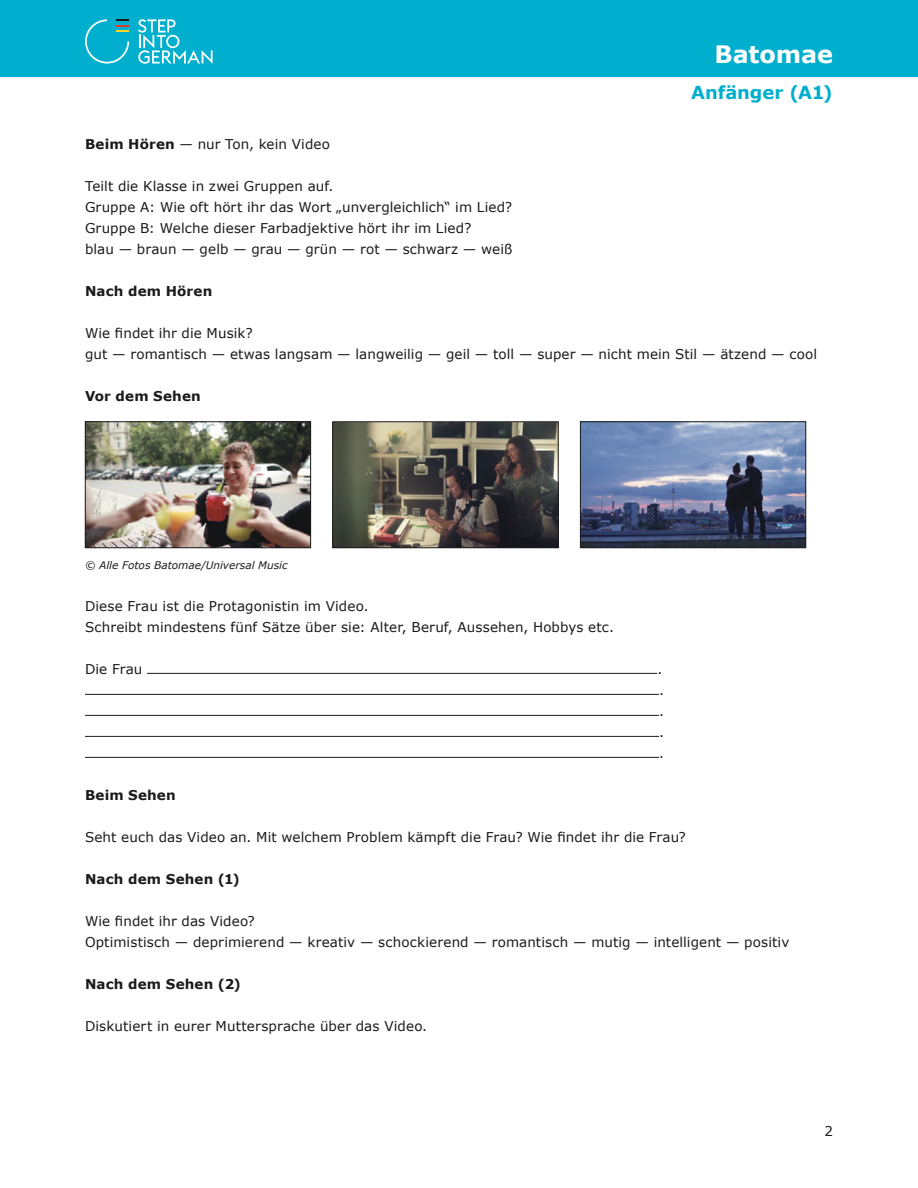
<style>
.page{position:relative;width:918px;height:1188px;background:#fff}
.page>*{position:absolute;margin:0;border:0;box-sizing:border-box;transform-origin:0 0}
.t1{font:700 24px "Verdana";letter-spacing:-.005em;color:#fff}
.t2{font:700 18px "Verdana";letter-spacing:-.005em;color:#00afcd}
.t3{font:13.5px/21px "Verdana";letter-spacing:.005em;color:#1a1a1a}
.t4{font:700 13.5px "Verdana";letter-spacing:.015em;color:#1a1a1a}
.t5{font:italic 10.5px "Verdana";color:#1a1a1a}
.s1{font-weight:700}
</style>
<div class="page">
<div style="left:0;top:0;width:918px;height:77px;background:#00afcd"></div>
<svg style="left:138px;top:19px;width:75px;height:45px"></svg>
<svg style="left:85px;top:19px;width:44px;height:45px"></svg>
<hr style="left:147px;top:673px;width:510px;height:1px;background:#1a1a1a">
<hr style="left:85px;top:694px;width:574px;height:1px;background:#1a1a1a">
<hr style="left:85px;top:715px;width:574px;height:1px;background:#1a1a1a">
<hr style="left:85px;top:736px;width:574px;height:1px;background:#1a1a1a">
<hr style="left:85px;top:757px;width:574px;height:1px;background:#1a1a1a">
<img style="left:87px;top:424px;width:222px;height:122px">
<div style="left:85px;top:422px;width:226px;height:126px;border:1px solid #1a1a1a"></div>
<img style="left:335px;top:424px;width:221px;height:122px">
<div style="left:333px;top:422px;width:225px;height:126px;border:1px solid #1a1a1a"></div>
<img style="left:582px;top:424px;width:222px;height:122px">
<div style="left:580px;top:422px;width:226px;height:126px;border:1px solid #1a1a1a"></div>
<h1 class="t1" style="left:715px;top:39px;width:120px">Batomae</h1>
<h2 class="t2" style="left:691px;top:81px;width:143px">Anfänger (A1)</h2>
<p class="t3" style="left:85px;top:133px;width:246px"><span class="s1">Beim Hören</span> — nur Ton, kein Video</p>
<p class="t3" style="left:85px;top:175px;width:429px">Teilt die Klasse in zwei Gruppen auf.<br>Gruppe A: Wie oft hört ihr das Wort „unvergleichlich“ im Lied?<br>Gruppe B: Welche dieser Farbadjektive hört ihr im Lied?<br>blau — braun — gelb — grau — grün — rot — schwarz — weiß</p>
<p class="t4" style="left:85px;top:282px;width:129px">Nach dem Hören</p>
<p class="t3" style="left:85px;top:322px;width:734px">Wie findet ihr die Musik?<br>gut — romantisch — etwas langsam — langweilig — geil — toll — super — nicht mein Stil — ätzend — cool</p>
<p class="t4" style="left:85px;top:387px;width:117px">Vor dem Sehen</p>
<p class="t5" style="left:85px;top:558px;width:204px">© Alle Fotos Batomae/Universal Music</p>
<p class="t3" style="left:85px;top:595px;width:530px">Diese Frau ist die Protagonistin im Video.<br>Schreibt mindestens fünf Sätze über sie: Alter, Beruf, Aussehen, Hobbys etc.</p>
<p class="t3" style="left:85px;top:658px;width:59px">Die Frau</p>
<p class="t3" style="left:657px;top:658px;width:8px">. . . . .</p>
<p class="t4" style="left:85px;top:786px;width:92px">Beim Sehen</p>
<p class="t3" style="left:85px;top:826px;width:602px">Seht euch das Video an. Mit welchem Problem kämpft die Frau? Wie findet ihr die Frau?</p>
<p class="t4" style="left:85px;top:870px;width:156px">Nach dem Sehen (1)</p>
<p class="t3" style="left:85px;top:910px;width:706px">Wie findet ihr das Video?<br>Optimistisch — deprimierend — kreativ — schockierend — romantisch — mutig — intelligent — positiv</p>
<p class="t4" style="left:85px;top:975px;width:157px">Nach dem Sehen (2)</p>
<p class="t3" style="left:85px;top:1015px;width:344px">Diskutiert in eurer Muttersprache über das Video.</p>
<p class="t3" style="left:824px;top:1120px;width:10px">2</p>
</div>
